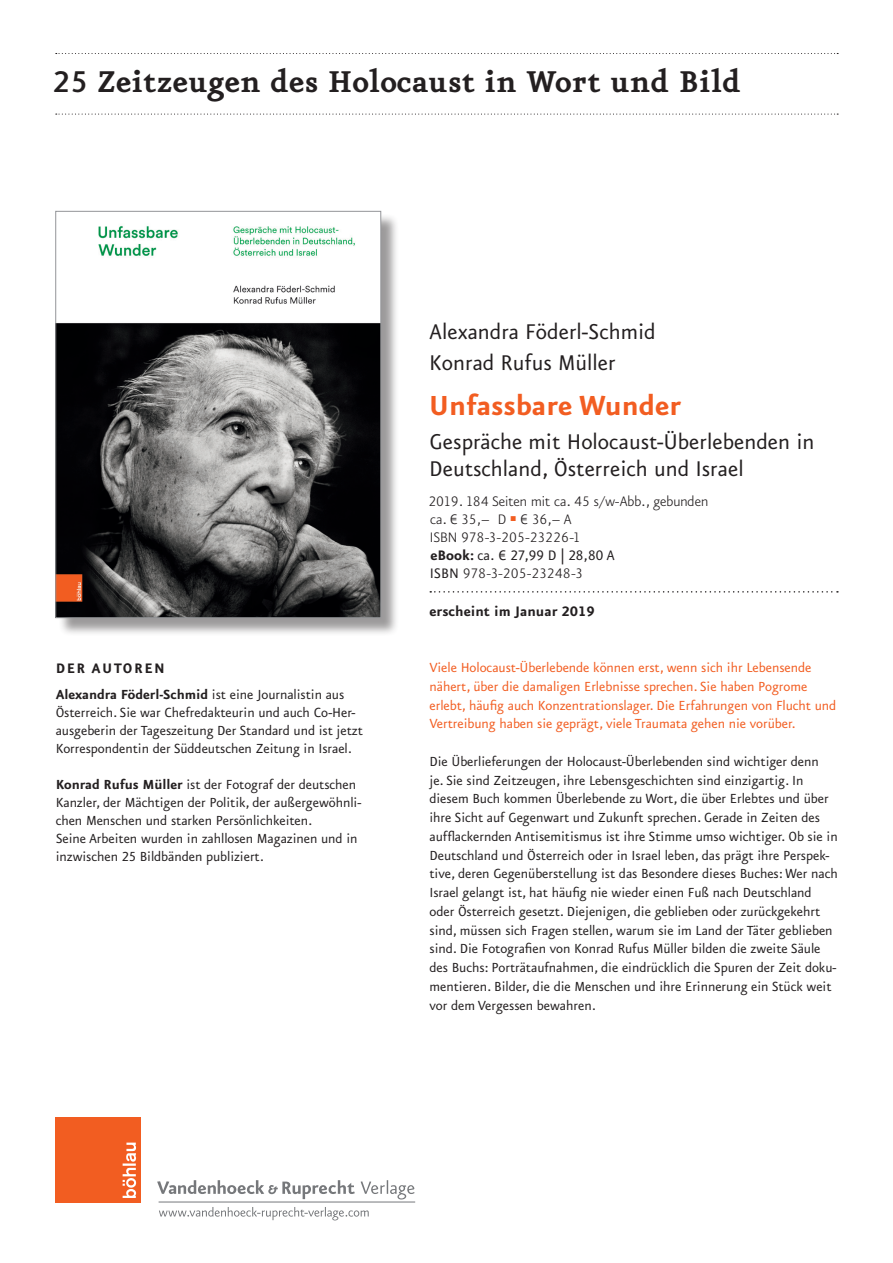
<style>
.page{position:relative;width:893px;height:1263px;background:#fff}
.page>*{position:absolute;margin:0;border:0;box-sizing:border-box;transform-origin:0 0}
.Teaser{font:700 36px "VR Eureka";color:#231f20}
.Hg_Autor{font:700 33px "VR Eureka Sans";color:#f25d21}
.Hg_Autor-2{font:25.5px/27.8px "VR Eureka Sans";color:#231f20}
.DF_Bibliografie{font:300 16.5px/18px "VR Eureka Sans";color:#231f20}
.DF_Bibliografie-2{font:16.5px "VR Eureka Sans";color:#231f20}
.DF_HG_Autoren_Übersc{font:700 16.5px "VR Eureka Sans";color:#231f20}
.DF_HG_Autoren_Übersc-2{font:700 16.5px "VR Eureka Sans";letter-spacing:.095em;color:#231f20}
.Hg_Autor-3{font:15.75px/18.8px "VR Eureka Sans";letter-spacing:-.005em;color:#231f20}
.Hg_Autor-4{font:15.75px/18.8px "VR Eureka Sans";letter-spacing:-.005em;color:#f25d21}
.s1{font-weight:700}
.s2{font-weight:400}
</style>
<div class="page">
<svg style="left:56px;top:53px;width:782px;height:1px"></svg>
<svg style="left:56px;top:114px;width:782px;height:1px"></svg>
<svg style="left:430px;top:591px;width:408px;height:2px"></svg>
<svg style="left:157px;top:1180px;width:258px;height:19px"></svg>
<hr style="left:159px;top:1201px;width:256px;height:1px;background:#76787b">
<svg style="left:159px;top:1207px;width:210px;height:13px"></svg>
<div style="left:55px;top:1117px;width:85px;height:85px;background:#f25d21"></div>
<svg style="left:123px;top:1142px;width:13px;height:56px"></svg>
<div style="left:58px;top:213px;width:342px;height:424px;background:#231f20;opacity:.45"></div>
<img style="left:58px;top:213px;width:321px;height:403px">
<div style="left:56px;top:211px;width:325px;height:407px;border:1px solid #939598"></div>
<p class="Teaser" style="left:52px;top:64px;width:690px">25 Zeitzeugen des Holocaust in Wort und Bild</p>
<p class="Hg_Autor-2" style="left:429px;top:319px;width:228px">Alexandra Föderl-Schmid</p>
<p class="Hg_Autor-2" style="left:429px;top:349px;width:188px">Konrad Rufus Müller</p>
<p class="Hg_Autor" style="left:429px;top:389px;width:254px">Unfassbare Wunder</p>
<p class="Hg_Autor-2" style="left:429px;top:428px;width:387px">Gespräche mit Holocaust-Überlebenden in<br>Deutschland, Österreich und Israel</p>
<p class="DF_Bibliografie" style="left:428px;top:493px;width:281px">2019. 184 Seiten mit ca. 45 s/w-Abb., gebunden ca. € 35,– D <sup>■</sup> € 36,– A</p>
<p class="DF_Bibliografie" style="left:430px;top:529px;width:152px">ISBN 978-3-205-23226-1</p>
<p class="DF_Bibliografie-2" style="left:430px;top:547px;width:186px"><span class="s1">eBook:</span> ca. € 27,99 D | 28,80 A</p>
<p class="DF_Bibliografie" style="left:430px;top:565px;width:155px"><span class="s2">ISBN</span> 978-3-205-23248-3</p>
<p class="DF_HG_Autoren_Übersc-2" style="left:56px;top:659px;width:111px">DER AUTOREN</p>
<p class="Hg_Autor-3" style="left:56px;top:686px;width:309px;line-height:18px"><span class="s1">Alexandra Föderl-Schmid</span> ist eine Journalistin aus Österreich. Sie war Chefredakteurin und auch Co-Her&shy;ausgeberin der Tageszeitung Der Standard und ist jetzt Korrespondentin der Süddeutschen Zeitung in Israel.</p>
<p class="Hg_Autor-3" style="left:56px;top:776px;width:307px;line-height:18px"><span class="s1">Konrad Rufus Müller</span> ist der Fotograf der deutschen<br>Kanzler, der Mächtigen der Politik, der außergewöhnli&shy;chen Menschen und starken Persönlichkeiten.</p>
<p class="Hg_Autor-3" style="left:56px;top:830px;width:303px;line-height:18px">Seine Arbeiten wurden in zahllosen Magazinen und in inzwischen 25 Bildbänden publiziert.</p>
<p class="DF_HG_Autoren_Übersc" style="left:429px;top:603px;width:167px">erscheint im Januar 2019</p>
<p class="Hg_Autor-4" style="left:429px;top:658px;width:408px">Viele Holocaust-Überlebende können erst, wenn sich ihr Lebensende nähert, über die damaligen Erlebnisse sprechen. Sie haben Pogrome erlebt, häufig auch Konzentrationslager. Die Erfahrungen von Flucht und Vertreibung haben sie geprägt, viele Traumata gehen nie vorüber.</p>
<p class="Hg_Autor-3" style="left:429px;top:752px;width:410px">Die Überlieferungen der Holocaust-Überlebenden sind wichtiger denn<br>je. Sie sind Zeitzeugen, ihre Lebensgeschichten sind einzigartig. In diesem Buch kommen Überlebende zu Wort, die über Erlebtes und über ihre Sicht auf Gegenwart und Zukunft sprechen. Gerade in Zeiten des aufflackernden Antisemitismus ist ihre Stimme umso wichtiger. Ob sie in Deutschland und Österreich oder in Israel leben, das prägt ihre Perspek&shy;tive, deren Gegenüberstellung ist das Besondere dieses Buches: Wer nach Israel gelangt ist, hat häufig nie wieder einen Fuß nach Deutschland oder Österreich gesetzt. Diejenigen, die geblieben oder zurückgekehrt sind, müssen sich Fragen stellen, warum sie im Land der Täter geblieben sind. Die Fotografien von Konrad Rufus Müller bilden die zweite Säule des Buchs: Porträtaufnahmen, die eindrücklich die Spuren der Zeit doku&shy;mentieren. Bilder, die die Menschen und ihre Erinnerung ein Stück weit vor dem Vergessen bewahren.</p>
</div>
